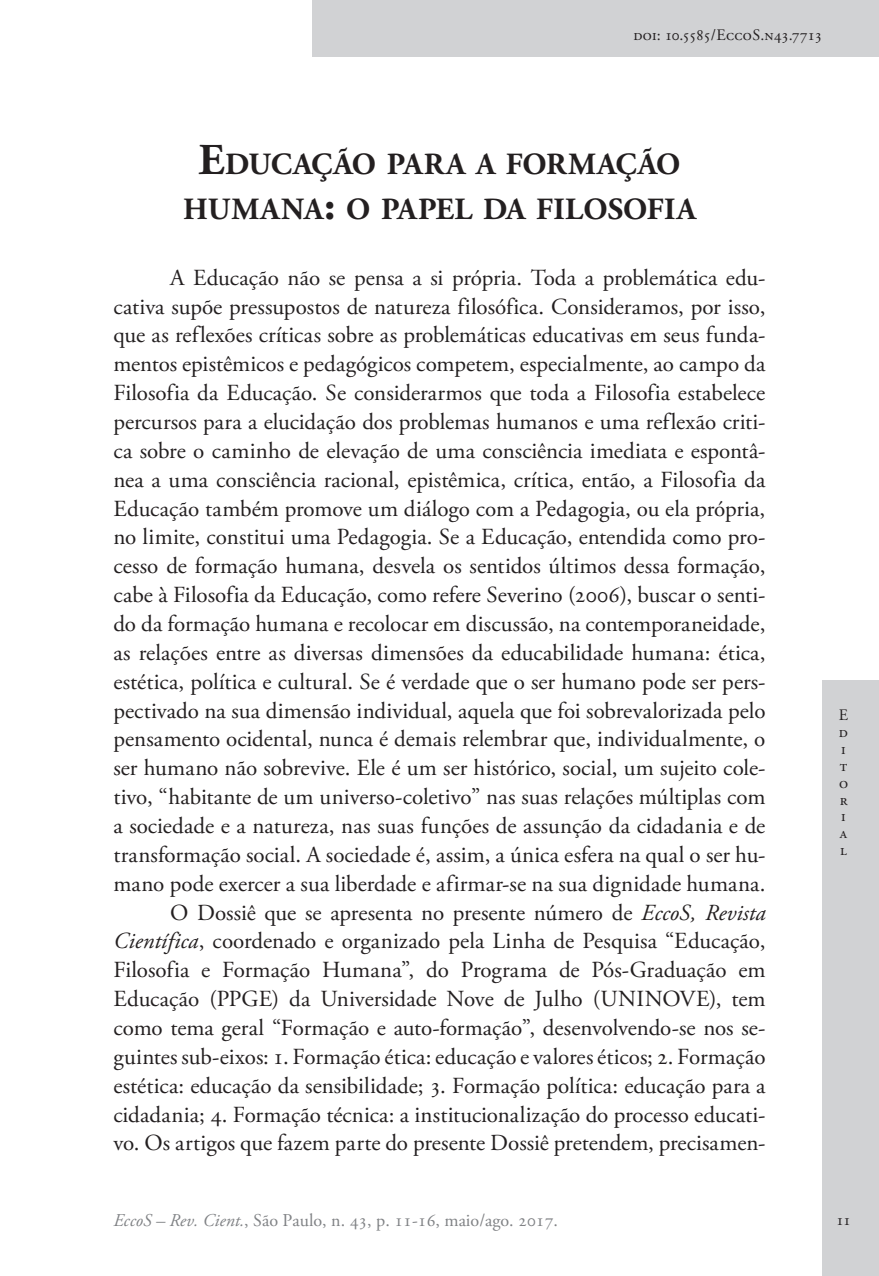
<style>
.page{position:relative;width:879px;height:1276px;background:#fff}
.page>*{position:absolute;margin:0;border:0;box-sizing:border-box;transform-origin:0 0}
.Ec_Titulo{font:700 30.8px/44.8px "Adobe Garamond Pro";letter-spacing:.005em;color:#231f20;text-align:center}
.Ec_Normal{font:23px/28.8px "Adobe Garamond Pro";color:#231f20;text-align:justify}
.t1{font:18px "Adobe Garamond Pro";color:#808285}
.Ec_xxCantoSsups{font:16px "Adobe Garamond Pro";color:#231f20}
.Ec_zxPaginador{font:16px/16.8px "Adobe Garamond Pro";color:#231f20}
.s1{font-size:44px}
.s2{font-style:italic}
</style>
<div class="page">
<div style="left:312px;top:0;width:567px;height:57px;background:#d1d2d4"></div>
<div style="left:822px;top:680px;width:57px;height:596px;background:#d1d2d4"></div>
<p class="Ec_xxCantoSsups" style="left:633px;top:25px;width:190px">doi: 10.5585/EccoS.n43.7713</p>
<p class="Ec_Titulo" style="left:183px;top:142px;width:514px"><span class="s1">E</span>DUCAÇÃO PARA A FORMAÇÃO<br>HUMANA<span class="s1">:</span> O PAPEL DA FILOSOFIA</p>
<p class="Ec_Normal" style="left:113px;top:264px;width:654px;text-indent:57px">A Educação não se pensa a si própria. Toda a problemática edu&shy;cativa supõe pressupostos de natureza filosófica. Consideramos, por isso, que as reflexões críticas sobre as problemáticas educativas em seus funda&shy;mentos epistêmicos e pedagógicos competem, especialmente, ao campo da Filosofia da Educação. Se considerarmos que toda a Filosofia estabelece percursos para a elucidação dos problemas humanos e uma reflexão criti&shy;ca sobre o caminho de elevação de uma consciência imediata e espontâ&shy;nea a uma consciência racional, epistêmica, crítica, então, a Filosofia da Educação também promove um diálogo com a Pedagogia, ou ela própria, no limite, constitui uma Pedagogia. Se a Educação, entendida como pro&shy;cesso de formação humana, desvela os sentidos últimos dessa formação, cabe à Filosofia da Educação, como refere Severino (2006), buscar o senti&shy;do da formação humana e recolocar em discussão, na contemporaneidade, as relações entre as diversas dimensões da educabilidade humana: ética, estética, política e cultural. Se é verdade que o ser humano pode ser pers&shy;pectivado na sua dimensão individual, aquela que foi sobrevalorizada pelo pensamento ocidental, nunca é demais relembrar que, individualmente, o ser humano não sobrevive. Ele é um ser histórico, social, um sujeito cole&shy;tivo, “habitante de um universo-coletivo” nas suas relações múltiplas com a sociedade e a natureza, nas suas funções de assunção da cidadania e de transformação social. A sociedade é, assim, a única esfera na qual o ser hu&shy;mano pode exercer a sua liberdade e afirmar-se na sua dignidade humana.</p>
<p class="Ec_Normal" style="left:113px;top:898px;width:654px;text-indent:57px">O Dossiê que se apresenta no presente número de <span class="s2">EccoS, Revista Científica</span>, coordenado e organizado pela Linha de Pesquisa “Educação, Filosofia e Formação Humana”, do Programa de Pós-Graduação em Educação (PPGE) da Universidade Nove de Julho (UNINOVE), tem como tema geral “Formação e auto-formação”, desenvolvendo-se nos se&shy;guintes sub-eixos: 1. Formação ética: educação e valores éticos; 2. Formação estética: educação da sensibilidade; 3. Formação política: educação para a cidadania; 4. Formação técnica: a institucionalização do processo educati&shy;vo. Os artigos que fazem parte do presente Dossiê pretendem, precisamen-</p>
<p class="Ec_zxPaginador" style="left:839px;top:707px;width:11px">E d i t o r i a l</p>
<p class="t1" style="left:113px;top:1209px;width:446px"><span class="s2">EccoS – Rev. Cient.</span>, São Paulo, n. 43, p. 11-16, maio/ago. 2017.</p>
<p class="Ec_zxPaginador" style="left:836px;top:1212px;width:17px">11</p>
</div>
